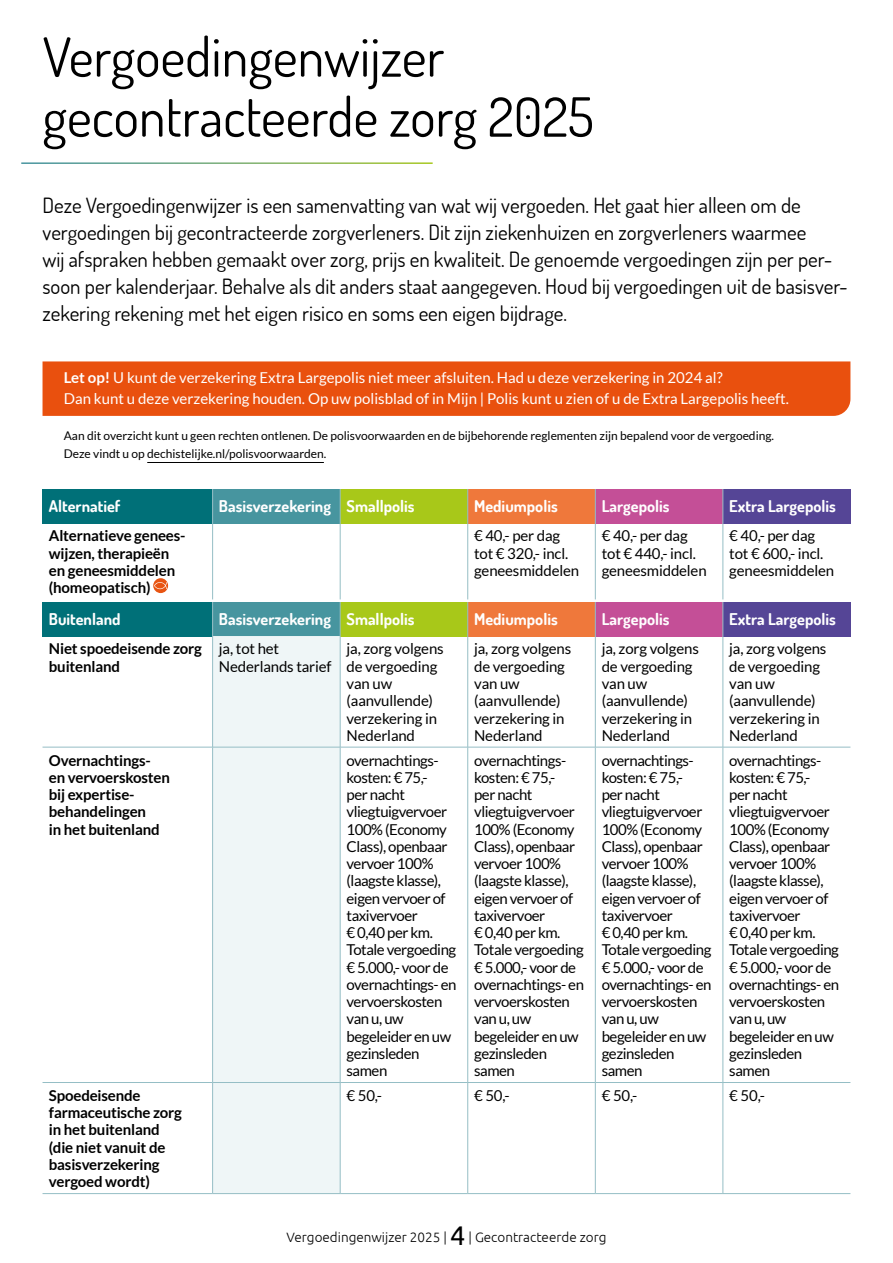
<style>
.page{position:relative;width:893px;height:1263px;background:#fff}
.page>*{position:absolute;margin:0;border:0;box-sizing:border-box;transform-origin:0 0}
.Hoofdstukkop{font:54px/60px "Dosis";color:#000}
.Introtekst{font:21px/27px "Dosis";color:#000}
.Vergoedingen_THEMA_Bold{font:700 16.2px "Dosis";color:#fff}
.Vergoedingen_spatiëring{font:15px/17.2px "Lato";letter-spacing:-.03em;color:#000}
.Vergoedingen{font:15px/17.2px "Lato";letter-spacing:-.01em;color:#000}
.Vergoedingen_BOLD{font:700 15px/17.2px "Lato";letter-spacing:-.01em;color:#000}
.Platte_tekst_inspring_diap{font:15px/21.3px "Lato";color:#fff}
.P_Titel_paginanummer_2023{font:300 13.5px "Ubuntu";color:#000}
.P_Colofon_tekst_2023_zwart{font:12px/18px "Lato";color:#000}
.s1{font-weight:700}
.s2{font-weight:400;font-size:27px}
</style>
<div class="page">
<div style="left:43px;top:361px;width:807px;height:55px;background:#e9500e"></div>
<hr style="left:147px;top:462px;width:177px;height:1px;background:#000">
<div style="left:43px;top:489px;width:170px;height:34px;background:#007078"></div>
<div style="left:213px;top:489px;width:127px;height:34px;background:#47959f"></div>
<div style="left:340px;top:489px;width:128px;height:34px;background:#a8c819"></div>
<div style="left:468px;top:489px;width:127px;height:34px;background:#ef783b"></div>
<div style="left:595px;top:489px;width:128px;height:34px;background:#c44f97"></div>
<div style="left:723px;top:489px;width:127px;height:34px;background:#554596"></div>
<hr style="left:340px;top:489px;width:1px;height:34px;background:#95bec5">
<hr style="left:467px;top:489px;width:1px;height:34px;background:#95bec5">
<hr style="left:595px;top:489px;width:1px;height:34px;background:#95bec5">
<hr style="left:722px;top:489px;width:1px;height:34px;background:#95bec5">
<hr style="left:212px;top:489px;width:1px;height:34px;background:#95bec5">
<hr style="left:212px;top:523px;width:1px;height:76px;background:#95bec5">
<hr style="left:340px;top:523px;width:1px;height:76px;background:#95bec5">
<hr style="left:467px;top:523px;width:1px;height:76px;background:#95bec5">
<hr style="left:595px;top:523px;width:1px;height:76px;background:#95bec5">
<hr style="left:723px;top:523px;width:1px;height:76px;background:#95bec5">
<svg style="left:153px;top:578px;width:15px;height:15px"></svg>
<svg style="left:154px;top:581px;width:13px;height:8px"></svg>
<div style="left:43px;top:602px;width:170px;height:34px;background:#007078"></div>
<div style="left:213px;top:602px;width:127px;height:34px;background:#47959f"></div>
<div style="left:340px;top:602px;width:128px;height:34px;background:#a8c819"></div>
<div style="left:468px;top:602px;width:127px;height:34px;background:#ef783b"></div>
<div style="left:595px;top:602px;width:128px;height:34px;background:#c44f97"></div>
<div style="left:723px;top:602px;width:127px;height:34px;background:#554596"></div>
<div style="left:213px;top:636px;width:127px;height:557px;background:#eff6f7"></div>
<hr style="left:340px;top:602px;width:1px;height:34px;background:#95bec5">
<hr style="left:467px;top:602px;width:1px;height:34px;background:#95bec5">
<hr style="left:212px;top:602px;width:1px;height:34px;background:#95bec5">
<hr style="left:595px;top:602px;width:1px;height:34px;background:#95bec5">
<hr style="left:723px;top:602px;width:1px;height:34px;background:#95bec5">
<hr style="left:212px;top:636px;width:1px;height:111px;background:#95bec5">
<hr style="left:340px;top:636px;width:1px;height:111px;background:#95bec5">
<hr style="left:467px;top:636px;width:1px;height:111px;background:#95bec5">
<hr style="left:595px;top:636px;width:1px;height:111px;background:#95bec5">
<hr style="left:723px;top:636px;width:1px;height:111px;background:#95bec5">
<hr style="left:43px;top:747px;width:170px;height:1px;background:#95bec5">
<hr style="left:213px;top:747px;width:127px;height:1px;background:#95bec5">
<hr style="left:340px;top:747px;width:128px;height:1px;background:#95bec5">
<hr style="left:468px;top:747px;width:127px;height:1px;background:#95bec5">
<hr style="left:595px;top:747px;width:128px;height:1px;background:#95bec5">
<hr style="left:723px;top:747px;width:127px;height:1px;background:#95bec5">
<hr style="left:212px;top:747px;width:1px;height:335px;background:#95bec5">
<hr style="left:340px;top:747px;width:1px;height:335px;background:#95bec5">
<hr style="left:467px;top:747px;width:1px;height:335px;background:#95bec5">
<hr style="left:595px;top:747px;width:1px;height:335px;background:#95bec5">
<hr style="left:723px;top:747px;width:1px;height:335px;background:#95bec5">
<hr style="left:43px;top:1082px;width:170px;height:1px;background:#95bec5">
<hr style="left:213px;top:1082px;width:127px;height:1px;background:#95bec5">
<hr style="left:340px;top:1082px;width:128px;height:1px;background:#95bec5">
<hr style="left:468px;top:1082px;width:127px;height:1px;background:#95bec5">
<hr style="left:595px;top:1082px;width:128px;height:1px;background:#95bec5">
<hr style="left:723px;top:1082px;width:127px;height:1px;background:#95bec5">
<hr style="left:43px;top:1193px;width:170px;height:1px;background:#95bec5">
<hr style="left:213px;top:1193px;width:127px;height:1px;background:#95bec5">
<hr style="left:340px;top:1193px;width:128px;height:1px;background:#95bec5">
<hr style="left:468px;top:1193px;width:127px;height:1px;background:#95bec5">
<hr style="left:595px;top:1193px;width:128px;height:1px;background:#95bec5">
<hr style="left:723px;top:1193px;width:127px;height:1px;background:#95bec5">
<hr style="left:212px;top:1083px;width:1px;height:110px;background:#95bec5">
<hr style="left:340px;top:1083px;width:1px;height:110px;background:#95bec5">
<hr style="left:467px;top:1083px;width:1px;height:110px;background:#95bec5">
<hr style="left:595px;top:1083px;width:1px;height:110px;background:#95bec5">
<hr style="left:723px;top:1083px;width:1px;height:110px;background:#95bec5">
<h1 class="Hoofdstukkop" style="left:43px;top:26px;width:553px">Vergoedingenwijzer gecontracteerde zorg 2025</h1>
<p class="Introtekst" style="left:43px;top:191px;width:807px">Deze Vergoedingenwijzer is een samenvatting van wat wij vergoeden. Het gaat hier alleen om de vergoedingen bij gecontracteerde zorgverleners. Dit zijn ziekenhuizen en zorgverleners waarmee<br>wij afspraken hebben gemaakt over zorg, prijs en kwaliteit. De genoemde vergoedingen zijn per per&shy;soon per kalenderjaar. Behalve als dit anders staat aangegeven. Houd bij vergoedingen uit de basisver&shy;zekering rekening met het eigen risico en soms een eigen bijdrage.</p>
<p class="Platte_tekst_inspring_diap" style="left:64px;top:367px;width:727px"><span class="s1">Let op!</span> U kunt de verzekering Extra Largepolis niet meer afsluiten. Had u deze verzekering in 2024 al?<br>Dan kunt u deze verzekering houden. Op uw polisblad of in Mijn | Polis kunt u zien of u de Extra Largepolis heeft.</p>
<p class="P_Colofon_tekst_2023_zwart" style="left:64px;top:427px;width:712px">Aan dit overzicht kunt u geen rechten ontlenen. De polisvoorwaarden en de bijbehorende reglementen zijn bepalend voor de vergoeding.<br>Deze vindt u op dechistelijke.nl/polisvoorwaarden.</p>
<p class="Vergoedingen_THEMA_Bold" style="left:49px;top:496px;width:73px">Alternatief</p>
<p class="Vergoedingen_THEMA_Bold" style="left:219px;top:496px;width:113px">Basisverzekering</p>
<p class="Vergoedingen_THEMA_Bold" style="left:347px;top:496px;width:69px">Smallpolis</p>
<p class="Vergoedingen_THEMA_Bold" style="left:474px;top:496px;width:85px">Mediumpolis</p>
<p class="Vergoedingen_THEMA_Bold" style="left:602px;top:496px;width:69px">Largepolis</p>
<p class="Vergoedingen_THEMA_Bold" style="left:729px;top:496px;width:108px">Extra Largepolis</p>
<p class="Vergoedingen_BOLD" style="left:49px;top:527px;width:138px">Alternatieve genees&shy;wijzen, therapieën en geneesmiddelen (homeopatisch)</p>
<p class="Vergoedingen" style="left:474px;top:527px;width:106px">€ 40,- per dag tot € 320,- incl. geneesmiddelen</p>
<p class="Vergoedingen" style="left:602px;top:527px;width:106px">€ 40,- per dag tot € 440,- incl. geneesmiddelen</p>
<p class="Vergoedingen" style="left:729px;top:527px;width:106px">€ 40,- per dag tot € 600,- incl. geneesmiddelen</p>
<p class="Vergoedingen_THEMA_Bold" style="left:49px;top:609px;width:73px">Buitenland</p>
<p class="Vergoedingen_THEMA_Bold" style="left:219px;top:609px;width:113px">Basisverzekering</p>
<p class="Vergoedingen_THEMA_Bold" style="left:347px;top:609px;width:69px">Smallpolis</p>
<p class="Vergoedingen_THEMA_Bold" style="left:474px;top:609px;width:85px">Mediumpolis</p>
<p class="Vergoedingen_THEMA_Bold" style="left:602px;top:609px;width:69px">Largepolis</p>
<p class="Vergoedingen_THEMA_Bold" style="left:729px;top:609px;width:108px">Extra Largepolis</p>
<p class="Vergoedingen_BOLD" style="left:49px;top:640px;width:155px">Niet spoedeisende zorg buitenland</p>
<p class="Vergoedingen" style="left:219px;top:640px;width:114px">ja, tot het<br>Nederlands tarief</p>
<p class="Vergoedingen" style="left:347px;top:640px;width:99px">ja, zorg volgens de vergoeding van uw (aanvullende) verzekering in<br>Nederland</p>
<p class="Vergoedingen" style="left:474px;top:640px;width:99px">ja, zorg volgens de vergoeding van uw (aanvullende) verzekering in<br>Nederland</p>
<p class="Vergoedingen" style="left:602px;top:640px;width:99px">ja, zorg volgens de vergoeding van uw (aanvullende) verzekering in<br>Nederland</p>
<p class="Vergoedingen" style="left:729px;top:640px;width:99px">ja, zorg volgens de vergoeding van uw (aanvullende) verzekering in<br>Nederland</p>
<p class="Vergoedingen_BOLD" style="left:49px;top:751px;width:123px">Overnachtings&shy;en vervoerskosten bij expertise&shy;behandelingen<br>in het buitenland</p>
<p class="Vergoedingen_spatiëring" style="left:347px;top:751px;width:111px">overnachtings&shy;kosten: € 75,-<br>per nacht vliegtuigvervoer<br>100% (Economy<br>Class), openbaar vervoer 100% (laagste klasse), eigen vervoer of taxivervoer<br>€ 0,40 per km.<br>Totale vergoeding € 5.000,- voor de overnachtings- en vervoerskosten van u, uw begeleider en uw gezinsleden samen</p>
<p class="Vergoedingen_spatiëring" style="left:474px;top:751px;width:111px">overnachtings&shy;kosten: € 75,-<br>per nacht vliegtuigvervoer<br>100% (Economy<br>Class), openbaar vervoer 100% (laagste klasse), eigen vervoer of taxivervoer<br>€ 0,40 per km.<br>Totale vergoeding € 5.000,- voor de overnachtings- en vervoerskosten van u, uw begeleider en uw gezinsleden samen</p>
<p class="Vergoedingen_spatiëring" style="left:602px;top:751px;width:111px">overnachtings&shy;kosten: € 75,-<br>per nacht vliegtuigvervoer<br>100% (Economy<br>Class), openbaar vervoer 100% (laagste klasse), eigen vervoer of taxivervoer<br>€ 0,40 per km.<br>Totale vergoeding € 5.000,- voor de overnachtings- en vervoerskosten van u, uw begeleider en uw gezinsleden samen</p>
<p class="Vergoedingen_spatiëring" style="left:729px;top:751px;width:111px">overnachtings&shy;kosten: € 75,-<br>per nacht vliegtuigvervoer<br>100% (Economy<br>Class), openbaar vervoer 100% (laagste klasse), eigen vervoer of taxivervoer<br>€ 0,40 per km.<br>Totale vergoeding € 5.000,- voor de overnachtings- en vervoerskosten van u, uw begeleider en uw gezinsleden samen</p>
<p class="Vergoedingen_BOLD" style="left:49px;top:1087px;width:135px">Spoedeisende farmaceutische zorg in het buitenland (die niet vanuit de basisverzekering vergoed wordt)</p>
<p class="Vergoedingen" style="left:347px;top:1087px;width:37px">€ 50,-</p>
<p class="Vergoedingen" style="left:474px;top:1087px;width:37px">€ 50,-</p>
<p class="Vergoedingen" style="left:602px;top:1087px;width:37px">€ 50,-</p>
<p class="Vergoedingen" style="left:729px;top:1087px;width:37px">€ 50,-</p>
<p class="P_Titel_paginanummer_2023" style="left:286px;top:1228px;width:321px">Vergoedingenwijzer 2025 | <span class="s2">4</span> | Gecontracteerde zorg</p>
</div>
